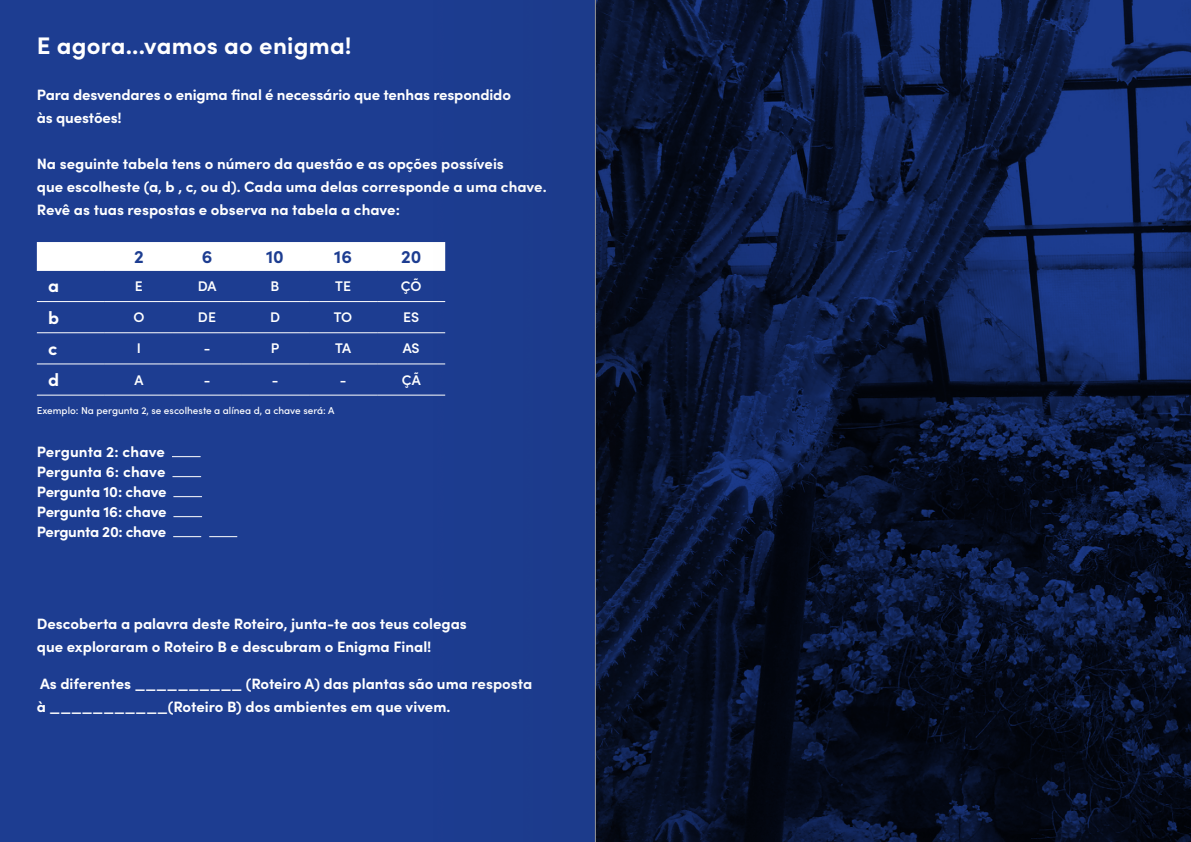
<style>
.page{position:relative;width:1191px;height:842px;background:#fff}
.page>*{position:absolute;margin:0;border:0;box-sizing:border-box;transform-origin:0 0}
.t1{font:700 24px "Sofia Pro";letter-spacing:.01em;color:#fff}
.t2{font:700 18px "Sofia Pro";color:#1d3d91}
.t3{font:700 18px "Sofia Pro";color:#fff}
.t4{font:700 15px/23px "Sofia Pro";color:#fff}
.t5{font:600 14px "Sofia Pro";letter-spacing:-.01em;color:#fff}
.t6{font:500 10px "Sofia Pro";color:#fff}
</style>
<div class="page">
<div style="left:0;top:0;width:595px;height:842px;background:#1d3d91"></div>
<div style="left:37px;top:242px;width:385px;height:28px;background:#fff"></div>
<hr style="left:37px;top:270px;width:68px;height:1px;background:#fff">
<hr style="left:105px;top:270px;width:68px;height:1px;background:#fff">
<hr style="left:173px;top:270px;width:68px;height:1px;background:#fff">
<hr style="left:241px;top:270px;width:68px;height:1px;background:#fff">
<hr style="left:309px;top:270px;width:68px;height:1px;background:#fff">
<hr style="left:377px;top:270px;width:68px;height:1px;background:#fff">
<hr style="left:37px;top:301px;width:68px;height:1px;background:#fff">
<hr style="left:105px;top:301px;width:68px;height:1px;background:#fff">
<hr style="left:173px;top:301px;width:68px;height:1px;background:#fff">
<hr style="left:241px;top:301px;width:68px;height:1px;background:#fff">
<hr style="left:309px;top:301px;width:68px;height:1px;background:#fff">
<hr style="left:377px;top:301px;width:68px;height:1px;background:#fff">
<hr style="left:37px;top:332px;width:68px;height:1px;background:#fff">
<hr style="left:105px;top:332px;width:68px;height:1px;background:#fff">
<hr style="left:173px;top:332px;width:68px;height:1px;background:#fff">
<hr style="left:241px;top:332px;width:68px;height:1px;background:#fff">
<hr style="left:309px;top:332px;width:68px;height:1px;background:#fff">
<hr style="left:377px;top:332px;width:68px;height:1px;background:#fff">
<hr style="left:37px;top:363px;width:68px;height:1px;background:#fff">
<hr style="left:105px;top:363px;width:68px;height:1px;background:#fff">
<hr style="left:173px;top:363px;width:68px;height:1px;background:#fff">
<hr style="left:241px;top:363px;width:68px;height:1px;background:#fff">
<hr style="left:309px;top:363px;width:68px;height:1px;background:#fff">
<hr style="left:377px;top:363px;width:68px;height:1px;background:#fff">
<hr style="left:37px;top:395px;width:68px;height:1px;background:#fff">
<hr style="left:105px;top:395px;width:68px;height:1px;background:#fff">
<hr style="left:173px;top:395px;width:68px;height:1px;background:#fff">
<hr style="left:241px;top:395px;width:68px;height:1px;background:#fff">
<hr style="left:309px;top:395px;width:68px;height:1px;background:#fff">
<hr style="left:377px;top:395px;width:68px;height:1px;background:#fff">
<svg style="left:172px;top:456px;width:29px;height:1px"></svg>
<svg style="left:172px;top:476px;width:29px;height:1px"></svg>
<svg style="left:173px;top:496px;width:29px;height:1px"></svg>
<svg style="left:173px;top:516px;width:29px;height:1px"></svg>
<svg style="left:173px;top:536px;width:64px;height:1px"></svg>
<svg style="left:768px;top:0;width:423px;height:842px;background:#0c1a3f"></svg>
<img style="left:422px;top:0;width:346px;height:842px">
<h1 class="t1" style="left:37px;top:27px;width:316px">E agora...vamos ao enigma!</h1>
<p class="t4" style="left:37px;top:82px;width:475px">Para desvendares o enigma final é necessário que tenhas respondido às questões!</p>
<p class="t4" style="left:37px;top:151px;width:511px">Na seguinte tabela tens o número da questão e as opções possíveis<br>que escolheste (a, b , c, ou d). Cada uma delas corresponde a uma chave.<br>Revê as tuas respostas e observa na tabela a chave:</p>
<p class="t2" style="left:134px;top:242px;width:11px">2</p>
<p class="t2" style="left:202px;top:242px;width:12px">6</p>
<p class="t2" style="left:266px;top:242px;width:19px">10</p>
<p class="t2" style="left:334px;top:242px;width:19px">16</p>
<p class="t2" style="left:401px;top:242px;width:22px">20</p>
<p class="t3" style="left:48px;top:272px;width:13px">a</p>
<p class="t5" style="left:135px;top:275px;width:9px">E</p>
<p class="t5" style="left:198px;top:275px;width:20px">DA</p>
<p class="t5" style="left:271px;top:275px;width:10px">B</p>
<p class="t5" style="left:335px;top:275px;width:17px">TE</p>
<p class="t5" style="left:401px;top:275px;width:22px">ÇÕ</p>
<p class="t3" style="left:48px;top:303px;width:13px">b</p>
<p class="t5" style="left:133px;top:307px;width:13px">O</p>
<p class="t5" style="left:198px;top:307px;width:20px">DE</p>
<p class="t5" style="left:270px;top:307px;width:12px">D</p>
<p class="t5" style="left:334px;top:307px;width:20px">TO</p>
<p class="t5" style="left:403px;top:307px;width:18px">ES</p>
<p class="t3" style="left:48px;top:335px;width:11px">c</p>
<p class="t5" style="left:137px;top:338px;width:6px">I</p>
<p class="t5" style="left:204px;top:338px;width:8px">-</p>
<p class="t5" style="left:271px;top:338px;width:10px">P</p>
<p class="t5" style="left:335px;top:338px;width:17px">TA</p>
<p class="t5" style="left:403px;top:338px;width:18px">AS</p>
<p class="t3" style="left:48px;top:366px;width:13px">d</p>
<p class="t5" style="left:135px;top:369px;width:11px">A</p>
<p class="t5" style="left:204px;top:369px;width:8px">-</p>
<p class="t5" style="left:272px;top:369px;width:8px">-</p>
<p class="t5" style="left:340px;top:369px;width:8px">-</p>
<p class="t5" style="left:402px;top:369px;width:20px">ÇÃ</p>
<p class="t6" style="left:37px;top:403px;width:299px">Exemplo: Na pergunta 2, se escolheste a alínea d, a chave será: A</p>
<p class="t4" style="left:37px;top:441px;width:131px;line-height:20px;text-align:justify">Pergunta 2: chave Pergunta 6: chave Pergunta 10: chave Pergunta 16: chave Pergunta 20: chave</p>
<p class="t4" style="left:37px;top:611px;width:431px">Descoberta a palavra deste Roteiro, junta-te aos teus colegas que exploraram o Roteiro B e descubram o Enigma Final!</p>
<p class="t4" style="left:37px;top:671px;width:497px">As diferentes __________ (Roteiro A) das plantas são uma resposta à ___________(Roteiro B) dos ambientes em que vivem.</p>
</div>
